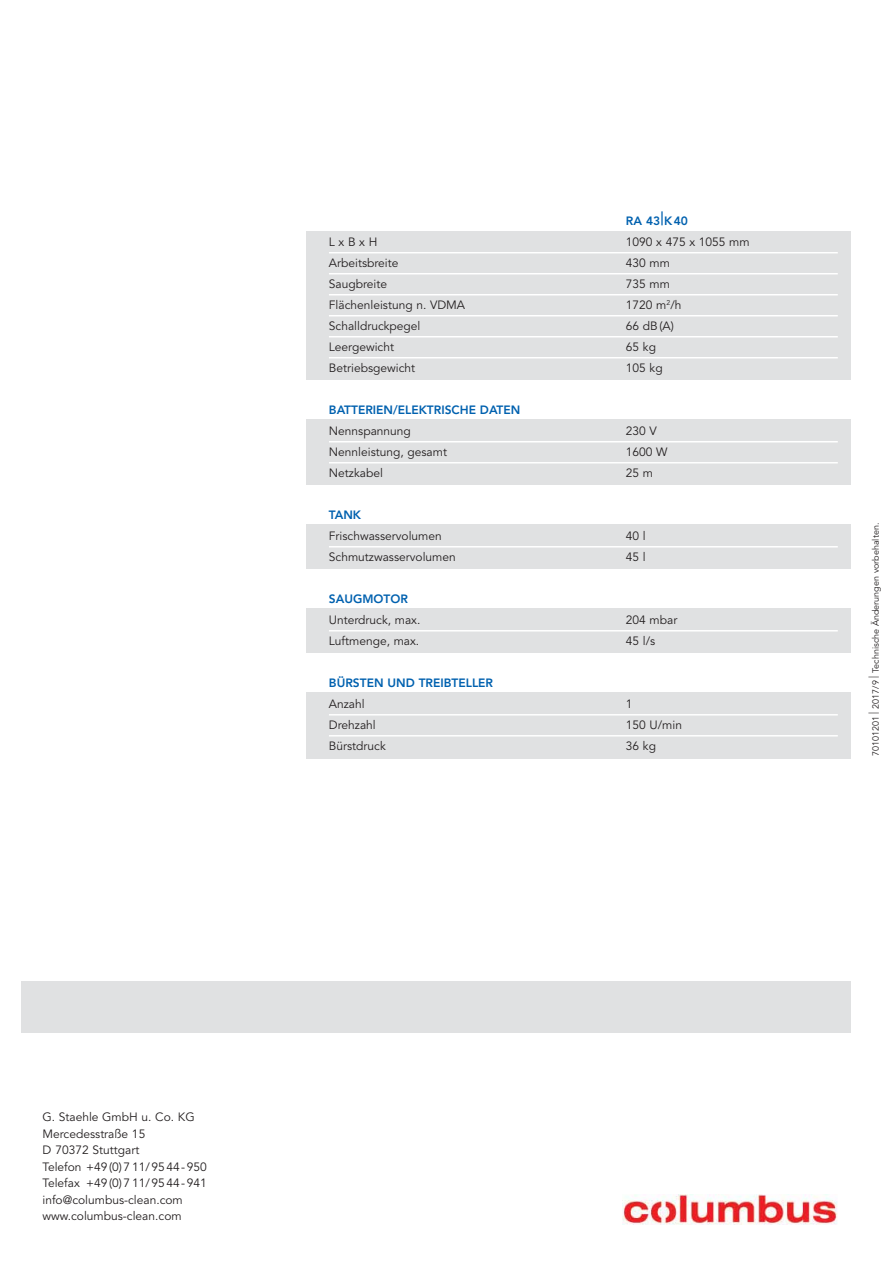
<style>
.page{position:relative;width:893px;height:1263px;background:#fff}
.page>*{position:absolute;margin:0;border:0;box-sizing:border-box;transform-origin:0 0}
.t1{font:12px/16.5px "Avenir";color:#231f20}
.t2{font:800 12px "Avenir";color:#0061af}
.t3{font:9px "Avenir";color:#231f20}
.s1{font-size:18px}
.s2{font-size:13.5px}
</style>
<div class="page">
<img style="left:622px;top:1195px;width:216px;height:29px">
<div style="left:21px;top:982px;width:829px;height:51px;background:#e0e1e2"></div>
<div style="left:306px;top:231px;width:544px;height:527px;background:#e0e1e2"></div>
<div style="left:306px;top:380px;width:544px;height:38px;background:#fff"></div>
<div style="left:306px;top:485px;width:544px;height:38px;background:#fff"></div>
<div style="left:306px;top:569px;width:544px;height:38px;background:#fff"></div>
<div style="left:306px;top:653px;width:544px;height:38px;background:#fff"></div>
<hr style="left:329px;top:252px;width:509px;height:1px;background:#fff">
<hr style="left:329px;top:273px;width:509px;height:1px;background:#fff">
<hr style="left:329px;top:294px;width:509px;height:1px;background:#fff">
<hr style="left:329px;top:315px;width:509px;height:1px;background:#fff">
<hr style="left:329px;top:336px;width:509px;height:1px;background:#fff">
<hr style="left:329px;top:357px;width:509px;height:1px;background:#fff">
<hr style="left:329px;top:441px;width:509px;height:1px;background:#fff">
<hr style="left:329px;top:462px;width:509px;height:1px;background:#fff">
<hr style="left:329px;top:546px;width:509px;height:1px;background:#fff">
<hr style="left:329px;top:630px;width:509px;height:1px;background:#fff">
<hr style="left:329px;top:714px;width:509px;height:1px;background:#fff">
<hr style="left:329px;top:735px;width:509px;height:1px;background:#fff">
<p class="t2" style="left:626px;top:215px;width:64px">RA 43 <span class="s1">|</span>K 40</p>
<p class="t1" style="left:329px;top:235px;width:50px">L x B x H</p>
<p class="t1" style="left:626px;top:235px;width:125px">1090 x 475 x 1055 mm</p>
<p class="t1" style="left:329px;top:256px;width:71px">Arbeitsbreite</p>
<p class="t1" style="left:626px;top:256px;width:46px">430 mm</p>
<p class="t1" style="left:329px;top:277px;width:60px">Saugbreite</p>
<p class="t1" style="left:626px;top:277px;width:46px">735 mm</p>
<p class="t1" style="left:329px;top:298px;width:138px">Flächenleistung n. VDMA</p>
<p class="t1" style="left:626px;top:298px;width:57px">1720 m<sup>2</sup>/h</p>
<p class="t1" style="left:329px;top:319px;width:93px">Schalldruckpegel</p>
<p class="t1" style="left:626px;top:319px;width:49px">66 dB (A)</p>
<p class="t1" style="left:329px;top:340px;width:67px">Leergewicht</p>
<p class="t1" style="left:626px;top:340px;width:32px">65 kg</p>
<p class="t1" style="left:329px;top:361px;width:88px">Betriebsgewicht</p>
<p class="t1" style="left:626px;top:361px;width:38px">105 kg</p>
<p class="t2" style="left:329px;top:404px;width:193px">BATTERIEN/ELEKTRISCHE DATEN</p>
<p class="t1" style="left:329px;top:424px;width:84px">Nennspannung</p>
<p class="t1" style="left:626px;top:424px;width:33px">230 V</p>
<p class="t1" style="left:329px;top:445px;width:120px">Nennleistung, gesamt</p>
<p class="t1" style="left:626px;top:445px;width:43px">1600 W</p>
<p class="t1" style="left:329px;top:466px;width:55px">Netzkabel</p>
<p class="t1" style="left:626px;top:466px;width:29px">25 m</p>
<p class="t2" style="left:329px;top:509px;width:34px">TANK</p>
<p class="t1" style="left:329px;top:529px;width:114px">Frischwasservolumen</p>
<p class="t1" style="left:626px;top:529px;width:21px">40 l</p>
<p class="t1" style="left:329px;top:550px;width:128px">Schmutzwasservolumen</p>
<p class="t1" style="left:626px;top:550px;width:21px">45 l</p>
<p class="t2" style="left:329px;top:593px;width:81px">SAUGMOTOR</p>
<p class="t1" style="left:329px;top:613px;width:93px">Unterdruck, max.</p>
<p class="t1" style="left:626px;top:613px;width:53px">204 mbar</p>
<p class="t1" style="left:329px;top:634px;width:92px">Luftmenge, max.</p>
<p class="t1" style="left:626px;top:634px;width:31px">45 l/s</p>
<p class="t2" style="left:329px;top:677px;width:166px">BÜRSTEN UND TREIBTELLER</p>
<p class="t1" style="left:329px;top:697px;width:37px">Anzahl</p>
<p class="t1" style="left:626px;top:697px;width:8px">1</p>
<p class="t1" style="left:329px;top:718px;width:48px">Drehzahl</p>
<p class="t1" style="left:626px;top:718px;width:58px">150 U/min</p>
<p class="t1" style="left:329px;top:739px;width:58px">Bürstdruck</p>
<p class="t1" style="left:626px;top:739px;width:32px">36 kg</p>
<p class="t3" style="left:872px;top:756px;width:235px;rotate:-90deg">70101201 <span class="s2">|</span> 2017/9 <span class="s2">|</span> Technische Änderungen vorbehalten.</p>
<p class="t1" style="left:43px;top:1110px;width:166px">G. Staehle GmbH u. Co. KG<br>Mercedesstraße 15<br>D 70372 Stuttgart<br>Telefon +49 (0) 7 11/ 95 44 - 950<br>Telefax +49 (0) 7 11/ 95 44 - 941 info@columbus-clean.com www.columbus-clean.com</p>
</div>
